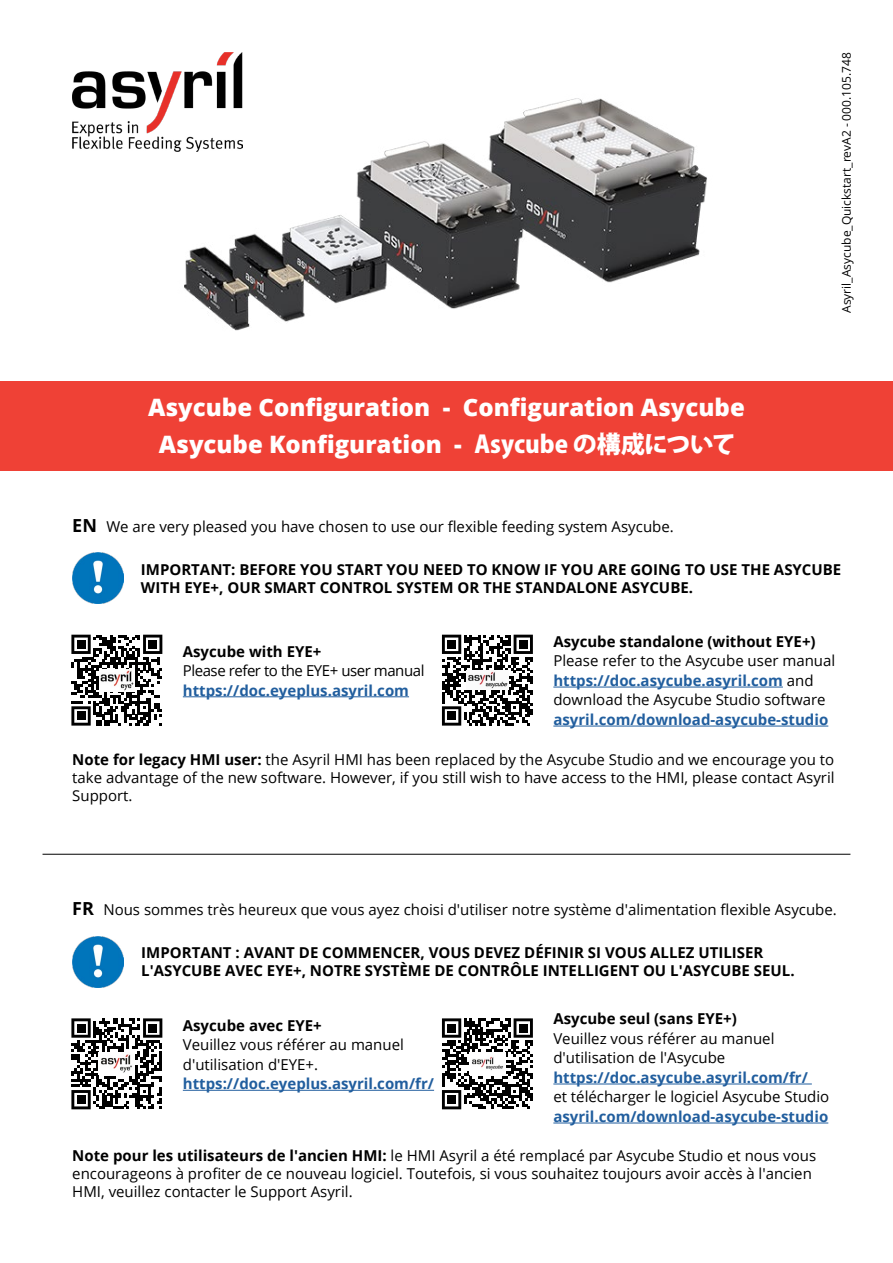
<style>
.page{position:relative;width:893px;height:1263px;background:#fff}
.page>*{position:absolute;margin:0;border:0;box-sizing:border-box;transform-origin:0 0}
.t1{font:800 24px/37.5px "Open Sans";color:#fff;text-align:center}
.t2{font:15px/18px "Open Sans";color:#000}
.t3{font:700 15px/18px "Open Sans";color:#000}
.t4{font:700 15px "Open Sans";color:#215e9e}
.t5{font:15px "Open Sans";letter-spacing:-.03em;color:#000}
.t6{font:12px "Open Sans";color:#000}
.s1{font-family:"Koz Go Pr 6 N"}
.s2{font-weight:700;font-size:18px}
.s3{font-weight:700;color:#215e9e}
.s4{font-weight:700}
</style>
<div class="page">
<img style="left:72px;top:71px;width:99px;height:78px">
<div style="left:0;top:381px;width:893px;height:90px;background:#ef4136"></div>
<img style="left:171px;top:52px;width:536px;height:279px">
<hr style="left:43px;top:854px;width:807px;height:1px;background:#000">
<svg style="left:71px;top:1018px;width:91px;height:91px"></svg>
<div style="left:77px;top:1024px;width:8px;height:8px;background:#000"></div>
<div style="left:149px;top:1024px;width:8px;height:8px;background:#000"></div>
<div style="left:77px;top:1095px;width:8px;height:9px;background:#000"></div>
<img style="left:99px;top:1053px;width:36px;height:22px">
<img style="left:72px;top:936px;width:51px;height:51px">
<hr style="left:183px;top:1090px;width:251px;height:1px;background:#215e9e">
<hr style="left:553px;top:1083px;width:259px;height:1px;background:#215e9e">
<hr style="left:553px;top:1122px;width:275px;height:1px;background:#215e9e">
<svg style="left:442px;top:1018px;width:91px;height:91px"></svg>
<div style="left:447px;top:1024px;width:9px;height:8px;background:#000"></div>
<div style="left:519px;top:1024px;width:8px;height:8px;background:#000"></div>
<div style="left:447px;top:1095px;width:9px;height:9px;background:#000"></div>
<img style="left:469px;top:1053px;width:36px;height:22px">
<svg style="left:71px;top:635px;width:91px;height:91px"></svg>
<div style="left:77px;top:640px;width:8px;height:8px;background:#000"></div>
<div style="left:149px;top:640px;width:8px;height:8px;background:#000"></div>
<div style="left:77px;top:712px;width:8px;height:8px;background:#000"></div>
<img style="left:99px;top:669px;width:36px;height:22px">
<img style="left:72px;top:552px;width:51px;height:51px">
<hr style="left:183px;top:696px;width:226px;height:1px;background:#215e9e">
<hr style="left:553px;top:687px;width:230px;height:1px;background:#215e9e">
<hr style="left:553px;top:726px;width:275px;height:1px;background:#215e9e">
<svg style="left:442px;top:635px;width:91px;height:91px"></svg>
<div style="left:447px;top:640px;width:9px;height:8px;background:#000"></div>
<div style="left:519px;top:640px;width:8px;height:8px;background:#000"></div>
<div style="left:447px;top:712px;width:9px;height:8px;background:#000"></div>
<img style="left:467px;top:670px;width:41px;height:20px">
<h1 class="t1" style="left:148px;top:387px;width:598px">Asycube Configuration - Configuration Asycube<br>Asycube Konfiguration - <span class="s1">Asycube の構成について</span></h1>
<p class="t6" style="left:838px;top:313px;width:262px;rotate:-90deg">Asyril_Asycube_Quickstart_revA2 - 000.105.748</p>
<p class="t2" style="left:72px;top:517px;width:603px"><span class="s2">EN</span> We are very pleased you have chosen to use our flexible feeding system Asycube.</p>
<p class="t3" style="left:141px;top:560px;width:702px">IMPORTANT: BEFORE YOU START YOU NEED TO KNOW IF YOU ARE GOING TO USE THE ASYCUBE<br>WITH EYE+, OUR SMART CONTROL SYSTEM OR THE STANDALONE ASYCUBE.</p>
<p class="t3" style="left:183px;top:642px;width:140px">Asycube with EYE+</p>
<p class="t5" style="left:183px;top:660px;width:243px">Please refer to the EYE+ user manual</p>
<p class="t4" style="left:183px;top:680px;width:228px">https://doc.eyeplus.asyril.com</p>
<p class="t3" style="left:553px;top:632px;width:264px">Asycube standalone (without EYE+)</p>
<p class="t2" style="left:553px;top:651px;width:283px;line-height:19.5px">Please refer to the Asycube user manual <span class="s3">https://doc.asycube.asyril.com</span> and download the Asycube Studio software</p>
<p class="t4" style="left:553px;top:709px;width:276px">asyril.com/download-asycube-studio</p>
<p class="t2" style="left:72px;top:750px;width:764px;text-align:justify"><span class="s4">Note for legacy HMI user:</span> the Asyril HMI has been replaced by the Asycube Studio and we encourage you to take advantage of the new software. However, if you still wish to have access to the HMI, please contact Asyril Support.</p>
<p class="t2" style="left:72px;top:900px;width:766px"><span class="s2">FR</span> Nous sommes très heureux que vous ayez choisi d'utiliser notre système d'alimentation flexible Asycube.</p>
<p class="t3" style="left:141px;top:943px;width:655px">IMPORTANT : AVANT DE COMMENCER, VOUS DEVEZ DÉFINIR SI VOUS ALLEZ UTILISER<br>L'ASYCUBE AVEC EYE+, NOTRE SYSTÈME DE CONTRÔLE INTELLIGENT OU L'ASYCUBE SEUL.</p>
<p class="t3" style="left:183px;top:1016px;width:140px">Asycube avec EYE+</p>
<p class="t2" style="left:183px;top:1034px;width:223px;line-height:19.5px">Veuillez vous référer au manuel d'utilisation d'EYE+.</p>
<p class="t4" style="left:183px;top:1073px;width:253px">https://doc.eyeplus.asyril.com/fr/</p>
<p class="t3" style="left:553px;top:1009px;width:185px">Asycube seul (sans EYE+)</p>
<p class="t2" style="left:553px;top:1028px;width:223px;line-height:19.5px">Veuillez vous référer au manuel d'utilisation de l'Asycube</p>
<p class="t4" style="left:553px;top:1067px;width:256px">https://doc.asycube.asyril.com/fr/</p>
<p class="t2" style="left:553px;top:1087px;width:277px">et télécharger le logiciel Asycube Studio</p>
<p class="t4" style="left:553px;top:1106px;width:276px">asyril.com/download-asycube-studio</p>
<p class="t2" style="left:72px;top:1147px;width:745px"><span class="s4">Note pour les utilisateurs de l'ancien HMI:</span> le HMI Asyril a été remplacé par Asycube Studio et nous vous encourageons à profiter de ce nouveau logiciel. Toutefois, si vous souhaitez toujours avoir accès à l'ancien<br>HMI, veuillez contacter le Support Asyril.</p>
</div>
